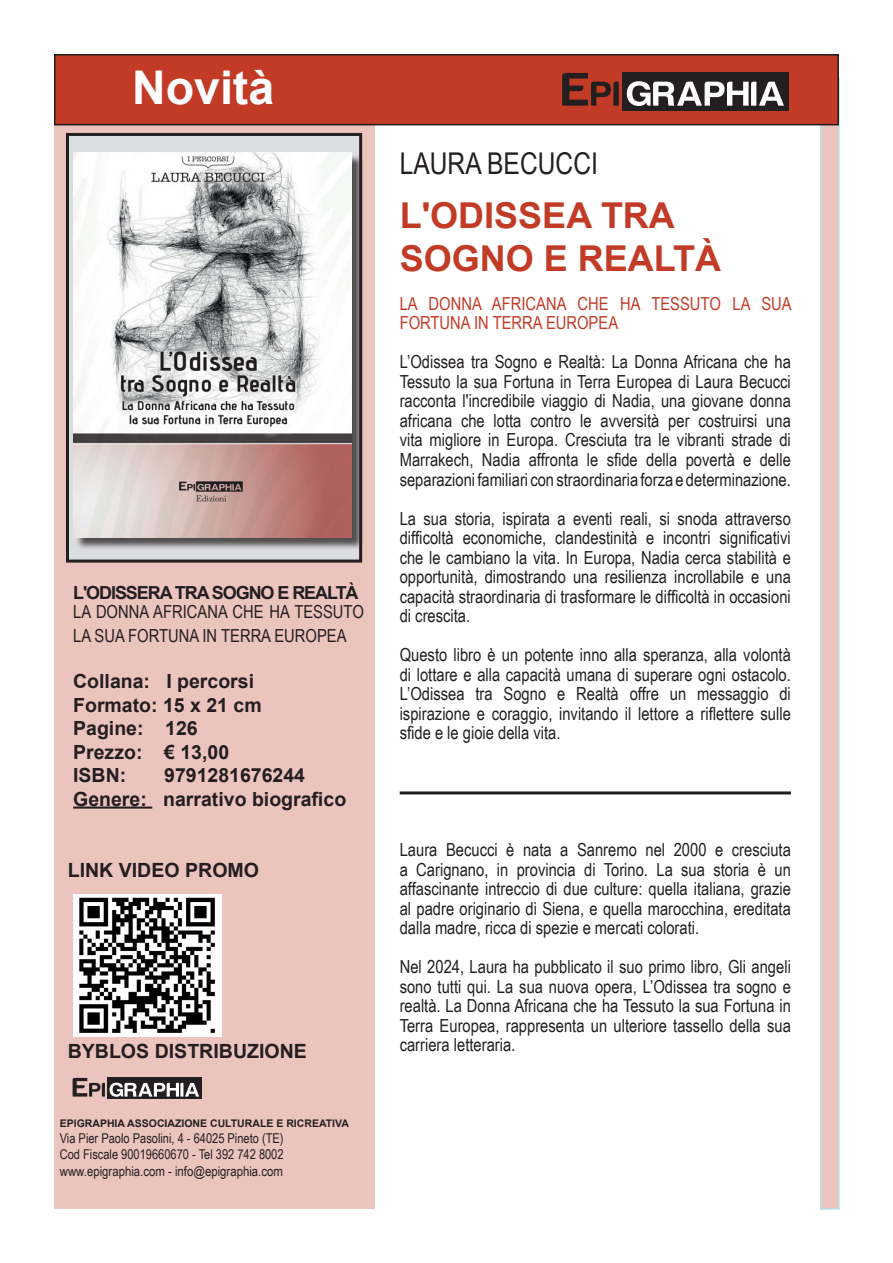
<style>
.page{position:relative;width:893px;height:1263px;background:#fff}
.page>*{position:absolute;margin:0;border:0;box-sizing:border-box;transform-origin:0 0}
.t1{font:700 46.5px "Arial";color:#fff}
.t2{font:700 35.7px/43.2px "Arial";color:#c23b26}
.t3{font:30px "Arial Narrow";color:#231f20}
.t4{font:700 19.65px "Arial";color:#231f20}
.t5{font:700 19.5px "Arial";color:#231f20}
.t6{font:18px/19.5px "Arial Narrow";color:#231f20;text-align:justify}
.t7{font:18px/19.5px "Arial Narrow";color:#c23b26}
.t8{font:700 18px "Arial";letter-spacing:-.06em;color:#231f20}
.t9{font:13.5px "Arial Narrow";color:#231f20}
.t10{font:700 10.5px "Arial";color:#231f20}
</style>
<div class="page">
<div style="left:54px;top:79px;width:320px;height:1130px;background:#ecc4be"></div>
<svg style="left:820px;top:78px;width:20px;height:1132px;background:#e0c9c7"></svg>
<hr style="left:73px;top:806px;width:79px;height:2px;background:#231f20">
<div style="left:55px;top:55px;width:783px;height:70px;background:#c23b26"></div>
<div style="left:54px;top:54px;width:785px;height:71px;border:2px solid #231f20"></div>
<div style="left:622px;top:72px;width:166px;height:38px;background:#231f20"></div>
<svg style="left:627px;top:81px;width:157px;height:25px"></svg>
<svg style="left:562px;top:73px;width:57px;height:33px"></svg>
<div style="left:107px;top:1077px;width:95px;height:22px;background:#231f20"></div>
<svg style="left:73px;top:1078px;width:126px;height:19px"></svg>
<hr style="left:400px;top:791px;width:391px;height:3px;background:#231f20">
<img style="left:73px;top:895px;width:148px;height:141px">
<div style="left:68px;top:134px;width:293px;height:427px;background:#dcdddf"></div>
<div style="left:66px;top:133px;width:296px;height:429px;border:3px solid #231f20"></div>
<div style="left:75px;top:154px;width:289px;height:396px;background:#231f20;opacity:.75"></div>
<img style="left:74px;top:153px;width:277px;height:384px">
<p class="t1" style="left:132px;top:55px;width:144px">Novità</p>
<p class="t8" style="left:73px;top:580px;width:287px">L'ODISSERA TRA SOGNO E REALTÀ</p>
<p class="t6" style="left:73px;top:599px;width:292px;line-height:23.4px">LA DONNA AFRICANA CHE HA TESSUTO<br>LA SUA FORTUNA IN TERRA EUROPEA</p>
<p class="t5" style="left:73px;top:668px;width:182px">Collana: I percorsi</p>
<p class="t5" style="left:73px;top:691px;width:190px">Formato: 15 x 21 cm</p>
<p class="t5" style="left:73px;top:715px;width:126px">Pagine: 126</p>
<p class="t5" style="left:73px;top:738px;width:158px">Prezzo: € 13,00</p>
<p class="t5" style="left:73px;top:761px;width:55px">ISBN:</p>
<p class="t5" style="left:164px;top:761px;width:142px">9791281676244</p>
<p class="t5" style="left:73px;top:785px;width:275px">Genere: narrativo biografico</p>
<p class="t4" style="left:68px;top:856px;width:193px">LINK VIDEO PROMO</p>
<p class="t4" style="left:68px;top:1037px;width:241px">BYBLOS DISTRIBUZIONE</p>
<p class="t10" style="left:60px;top:1116px;width:291px">EPIGRAPHIA ASSOCIAZIONE CULTURALE E RICREATIVA</p>
<p class="t9" style="left:60px;top:1128px;width:225px">Via Pier Paolo Pasolini, 4 - 64025 Pineto (TE)</p>
<p class="t9" style="left:60px;top:1145px;width:225px">Cod Fiscale 90019660670 - Tel 392 742 8002</p>
<p class="t9" style="left:60px;top:1161px;width:225px">www.epigraphia.com - info@epigraphia.com</p>
<p class="t3" style="left:400px;top:141px;width:200px">LAURA BECUCCI</p>
<p class="t2" style="left:400px;top:194px;width:323px">L'ODISSEA TRA<br>SOGNO E REALTÀ</p>
<p class="t7" style="left:400px;top:293px;width:393px">LA DONNA AFRICANA CHE HA TESSUTO LA SUA<br>FORTUNA IN TERRA EUROPEA</p>
<p class="t6" style="left:400px;top:352px;width:393px">L’Odissea tra Sogno e Realtà: La Donna Africana che ha Tessuto la sua Fortuna in Terra Europea di Laura Becucci racconta l'incredibile viaggio di Nadia, una giovane donna africana che lotta contro le avversità per costruirsi una vita migliore in Europa. Cresciuta tra le vibranti strade di Marrakech, Nadia affronta le sfide della povertà e delle separazioni familiari con straordinaria forza e determinazione.</p>
<p class="t6" style="left:400px;top:508px;width:393px">La sua storia, ispirata a eventi reali, si snoda attraverso difficoltà economiche, clandestinità e incontri significativi che le cambiano la vita. In Europa, Nadia cerca stabilità e opportunità, dimostrando una resilienza incrollabile e una capacità straordinaria di trasformare le difficoltà in occasioni di crescita.</p>
<p class="t6" style="left:400px;top:644px;width:393px">Questo libro è un potente inno alla speranza, alla volontà di lottare e alla capacità umana di superare ogni ostacolo.<br>L’Odissea tra Sogno e Realtà offre un messaggio di ispirazione e coraggio, invitando il lettore a riflettere sulle sfide e le gioie della vita.</p>
<p class="t6" style="left:400px;top:839px;width:393px">Laura Becucci è nata a Sanremo nel 2000 e cresciuta a Carignano, in provincia di Torino. La sua storia è un affascinante intreccio di due culture: quella italiana, grazie al padre originario di Siena, e quella marocchina, ereditata dalla madre, ricca di spezie e mercati colorati.</p>
<p class="t6" style="left:400px;top:956px;width:393px">Nel 2024, Laura ha pubblicato il suo primo libro, Gli angeli sono tutti qui. La sua nuova opera, L’Odissea tra sogno e realtà. La Donna Africana che ha Tessuto la sua Fortuna in Terra Europea, rappresenta un ulteriore tassello della sua carriera letteraria.</p>
</div>
